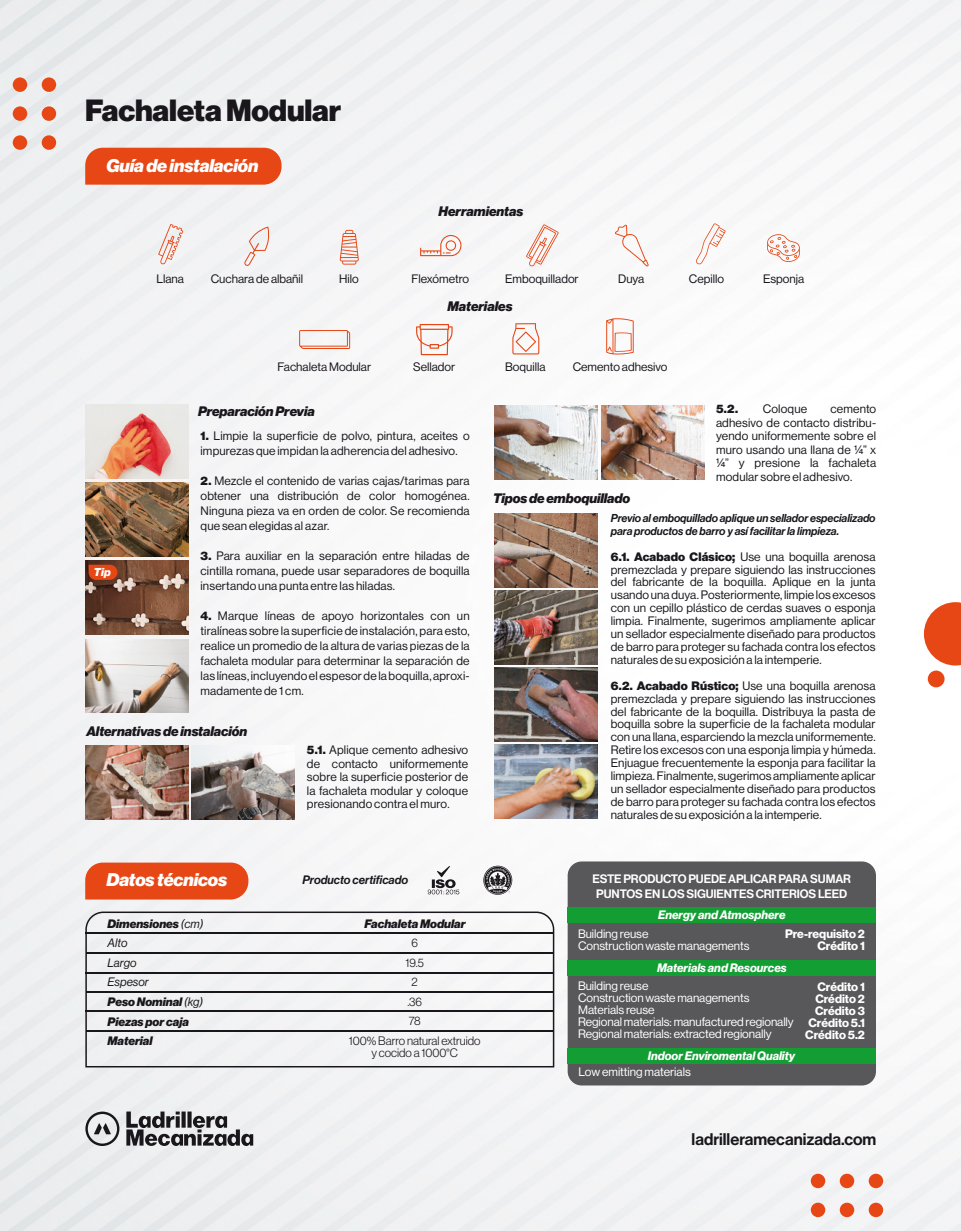
<style>
.page{position:relative;width:961px;height:1231px;background:#fff}
.page>*{position:absolute;margin:0;border:0;box-sizing:border-box;transform-origin:0 0}
.t1{font:900 30px "Haas Grot Disp 95";letter-spacing:-.005em;color:#1a171c}
.t2{font:italic 900 18px "Haas Grot Disp 96";letter-spacing:-.005em;color:#fff}
.t3{font:500 16.5px "Haas Grot Disp 65";color:#1a171c}
.t4{font:italic 900 13.5px "Haas Grot Disp 96";letter-spacing:-.005em;color:#1a171c}
.t5{font:12px/12.9px "Haas Grot Disp 55 Roman";letter-spacing:.01em;color:#1a171c;text-align:justify}
.t6{font:12px/12px "Haas Grot Disp 55 Roman";letter-spacing:-.005em;color:#fff}
.t7{font:italic 900 12px/19.5px "Haas Grot Disp 96";color:#1a171c}
.t8{font:500 12px/14.4px "Haas Grot Disp 65";letter-spacing:-.01em;color:#fff;text-align:center}
.t9{font:700 12px/12px "Haas Grot Disp 75";color:#fff;text-align:right}
.t10{font:italic 700 12px "Haas Grot Disp 76";color:#fff}
.t11{font:300 12px/19.5px "Haas Grot Disp 45";color:#1a171c;text-align:center}
.t12{font:italic 500 12px "Haas Grot Disp 66";color:#1a171c}
.t13{font:italic 12px/19.5px "Haas Grot Disp 56";color:#1a171c}
.t14{font:900 12px "Haas Grot Disp 95";color:#1a171c}
.t15{font:italic 500 11.25px/12.9px "Haas Grot Disp 66";letter-spacing:-.005em;color:#1a171c}
.t16{font:italic 900 11.25px "Haas Grot Disp 96";color:#fff}
.s1{font-family:"Haas Grot Disp 95";font-weight:900}
.s2{font-family:"Haas Grot Disp 56";font-weight:400}
</style>
<div class="page">
<img style="left:0;top:0;width:960px;height:1230px">
<svg style="left:923px;top:602px;width:37px;height:63px"></svg>
<div style="left:927px;top:670px;width:17px;height:17px;background:#e64715;border-radius:50%"></div>
<div style="left:85px;top:911px;width:469px;height:156px;background:#f3f3f5"></div>
<div style="left:567px;top:861px;width:309px;height:224px;background:#58585a;border-radius:14px"></div>
<div style="left:567px;top:959px;width:309px;height:16px;background:#129e33"></div>
<div style="left:567px;top:1048px;width:309px;height:15px;background:#129e33"></div>
<div style="left:567px;top:907px;width:309px;height:15px;background:#129e33"></div>
<div style="left:85px;top:148px;width:196px;height:37px;background:#e64715"></div>
<div style="left:85px;top:862px;width:163px;height:37px;background:#e64715"></div>
<hr style="left:87px;top:952px;width:467px;height:1px;background:#1a171c">
<hr style="left:86px;top:932px;width:467px;height:2px;background:#1a171c">
<hr style="left:87px;top:991px;width:467px;height:2px;background:#1a171c">
<hr style="left:86px;top:971px;width:467px;height:2px;background:#1a171c">
<hr style="left:87px;top:1030px;width:467px;height:2px;background:#1a171c">
<hr style="left:86px;top:1010px;width:467px;height:2px;background:#1a171c">
<svg style="left:810px;top:1173px;width:73px;height:44px"></svg>
<svg style="left:13px;top:77px;width:43px;height:73px;background:#e8b8aa"></svg>
<svg style="left:85px;top:1111px;width:168px;height:35px;background:#9b9b9e"></svg>
<img style="left:85px;top:639px;width:103px;height:73px">
<img style="left:85px;top:561px;width:103px;height:73px">
<img style="left:85px;top:483px;width:103px;height:73px">
<img style="left:85px;top:405px;width:103px;height:73px">
<img style="left:85px;top:746px;width:103px;height:73px">
<img style="left:192px;top:746px;width:103px;height:73px">
<img style="left:494px;top:405px;width:103px;height:74px">
<img style="left:602px;top:405px;width:103px;height:74px">
<img style="left:494px;top:744px;width:103px;height:74px">
<img style="left:495px;top:667px;width:103px;height:74px">
<img style="left:495px;top:590px;width:103px;height:74px">
<img style="left:495px;top:513px;width:103px;height:74px">
<svg style="left:767px;top:234px;width:32px;height:28px"></svg>
<svg style="left:244px;top:227px;width:25px;height:39px"></svg>
<svg style="left:339px;top:230px;width:20px;height:35px"></svg>
<svg style="left:420px;top:234px;width:42px;height:22px"></svg>
<svg style="left:416px;top:324px;width:36px;height:31px"></svg>
<svg style="left:299px;top:330px;width:51px;height:19px"></svg>
<svg style="left:158px;top:224px;width:25px;height:41px"></svg>
<svg style="left:526px;top:224px;width:32px;height:43px"></svg>
<svg style="left:512px;top:323px;width:27px;height:31px"></svg>
<svg style="left:606px;top:318px;width:27px;height:36px"></svg>
<svg style="left:615px;top:225px;width:33px;height:41px"></svg>
<svg style="left:695px;top:223px;width:30px;height:41px"></svg>
<svg style="left:89px;top:564px;width:28px;height:16px"></svg>
<svg style="left:427px;top:866px;width:32px;height:28px"></svg>
<svg style="left:483px;top:865px;width:29px;height:29px"></svg>
<h1 class="t1" style="left:85px;top:93px;width:257px">Fachaleta Modular</h1>
<h2 class="t2" style="left:106px;top:155px;width:153px">Guía de instalación</h2>
<p class="t4" style="left:438px;top:203px;width:86px">Herramientas</p>
<p class="t5" style="left:156px;top:272px;width:29px">Llana</p>
<p class="t5" style="left:211px;top:272px;width:94px">Cuchara de albañil</p>
<p class="t5" style="left:339px;top:272px;width:21px">Hilo</p>
<p class="t5" style="left:411px;top:272px;width:59px">Flexómetro</p>
<p class="t5" style="left:505px;top:272px;width:75px">Emboquillador</p>
<p class="t5" style="left:618px;top:272px;width:28px">Duya</p>
<p class="t5" style="left:689px;top:272px;width:37px">Cepillo</p>
<p class="t5" style="left:763px;top:272px;width:43px">Esponja</p>
<p class="t4" style="left:447px;top:298px;width:66px">Materiales</p>
<p class="t5" style="left:277px;top:360px;width:95px">Fachaleta Modular</p>
<p class="t5" style="left:413px;top:360px;width:44px">Sellador</p>
<p class="t5" style="left:505px;top:360px;width:42px">Boquilla</p>
<p class="t5" style="left:572px;top:360px;width:96px">Cemento adhesivo</p>
<p class="t16" style="left:94px;top:566px;width:18px">Tip</p>
<p class="t4" style="left:198px;top:403px;width:118px">Preparación Previa</p>
<p class="t5" style="left:200px;top:428px;width:270px;line-height:15px"><span class="s1">1.</span> Limpie la superficie de polvo, pintura, aceites o impurezas que impidan la adherencia del adhesivo.</p>
<p class="t5" style="left:200px;top:473px;width:270px;line-height:15px"><span class="s1">2.</span> Mezcle el contenido de varias cajas/tarimas para obtener una distribución de color homogénea.<br>Ninguna pieza va en orden de color. Se recomienda que sean elegidas al azar.</p>
<p class="t5" style="left:200px;top:548px;width:271px;line-height:15px"><span class="s1">3.</span> Para auxiliar en la separación entre hiladas de cintilla romana, puede usar separadores de boquilla insertando una punta entre las hiladas.</p>
<p class="t5" style="left:200px;top:608px;width:271px;line-height:15px"><span class="s1">4.</span> Marque líneas de apoyo horizontales con un tiralíneas sobre la superficie de instalación, para esto, realice un promedio de la altura de varias piezas de la fachaleta modular para determinar la separación de las líneas, incluyendo el espesor de la boquilla, aproxi&shy;madamente de 1 cm.</p>
<p class="t4" style="left:86px;top:723px;width:162px">Alternativas de instalación</p>
<p class="t5" style="left:307px;top:743px;width:163px;line-height:13.5px"><span class="s1">5.1.</span> Aplique cemento adhesivo de contacto uniformemente sobre la superficie posterior de la fachaleta modular y coloque presionando contra el muro.</p>
<p class="t4" style="left:493px;top:490px;width:139px">Tipos de emboquillado</p>
<p class="t14" style="left:716px;top:402px;width:24px">5.2.</p>
<p class="t5" style="left:762px;top:403px;width:46px">Coloque</p>
<p class="t5" style="left:716px;top:402px;width:162px;line-height:13.5px;text-indent:114px">cemento adhesivo de contacto distribu&shy;yendo uniformemente sobre el muro usando una llana de ¼” x ¼” y presione la fachaleta modular sobre el adhesivo.</p>
<p class="t15" style="left:611px;top:512px;width:266px">Previo al emboquillado aplique un sellador especializado para productos de barro y así facilitar la limpieza.</p>
<p class="t5" style="left:611px;top:550px;width:266px"><span class="s1">6.1. Acabado Clásico;</span> Use una boquilla arenosa premezclada y prepare siguiendo las instrucciones del fabricante de la boquilla. Aplique en la junta usando una duya. Posteriormente, limpie los excesos con un cepillo plástico de cerdas suaves o esponja limpia. Finalmente, sugerimos ampliamente aplicar un sellador especialmente diseñado para productos de barro para proteger su fachada contra los efectos naturales de su exposición a la intemperie.</p>
<p class="t5" style="left:611px;top:679px;width:266px"><span class="s1">6.2. Acabado Rústico;</span> Use una boquilla arenosa premezclada y prepare siguiendo las instrucciones del fabricante de la boquilla. Distribuya la pasta de boquilla sobre la superficie de la fachaleta modular con una llana, esparciendo la mezcla uniformemente.<br>Retire los excesos con una esponja limpia y húmeda.<br>Enjuague frecuentemente la esponja para facilitar la limpieza. Finalmente, sugerimos ampliamente aplicar un sellador especialmente diseñado para productos de barro para proteger su fachada contra los efectos naturales de su exposición a la intemperie.</p>
<h2 class="t2" style="left:106px;top:869px;width:122px">Datos técnicos</h2>
<p class="t7" style="left:107px;top:914px;width:97px">Dimensiones <span class="s2">(cm)</span></p>
<p class="t13" style="left:107px;top:933px;width:43px">Alto<br>Largo<br>Espesor</p>
<p class="t7" style="left:107px;top:992px;width:97px">Peso Nominal <span class="s2">(kg)<br></span>Piezas por caja<br>Material</p>
<p class="t12" style="left:302px;top:873px;width:107px">Producto certificado</p>
<p class="t7" style="left:364px;top:913px;width:103px">Fachaleta Modular</p>
<p class="t11" style="left:349px;top:933px;width:133px">6<br>19.5<br>2<br>.36<br>78<br>100% Barro natural extruido</p>
<p class="t11" style="left:371px;top:1042px;width:88px">y cocido a 1000°C</p>
<p class="t8" style="left:592px;top:872px;width:260px">ESTE PRODUCTO PUEDE APLICAR PARA SUMAR<br>PUNTOS EN LOS SIGUIENTES CRITERIOS LEED</p>
<p class="t10" style="left:658px;top:907px;width:129px">Energy and Atmosphere</p>
<p class="t6" style="left:578px;top:928px;width:173px">Building reuse<br>Construction waste managements</p>
<p class="t9" style="left:785px;top:928px;width:81px">Pre-requisito 2<br>Crédito 1</p>
<p class="t10" style="left:657px;top:960px;width:131px">Materials and Resources</p>
<p class="t6" style="left:578px;top:979px;width:217px">Building reuse<br>Construction waste managements<br>Materials reuse<br>Regional materials: manufactured regionally<br>Regional materials: extracted regionally</p>
<p class="t10" style="left:648px;top:1048px;width:149px">Indoor Enviromental Quality</p>
<p class="t6" style="left:578px;top:1066px;width:114px">Low emitting materials</p>
<p class="t9" style="left:805px;top:981px;width:61px">Crédito 1<br>Crédito 2<br>Crédito 3<br>Crédito 5.1<br>Crédito 5.2</p>
<h3 class="t3" style="left:691px;top:1130px;width:186px">ladrilleramecanizada.com</h3>
</div>
